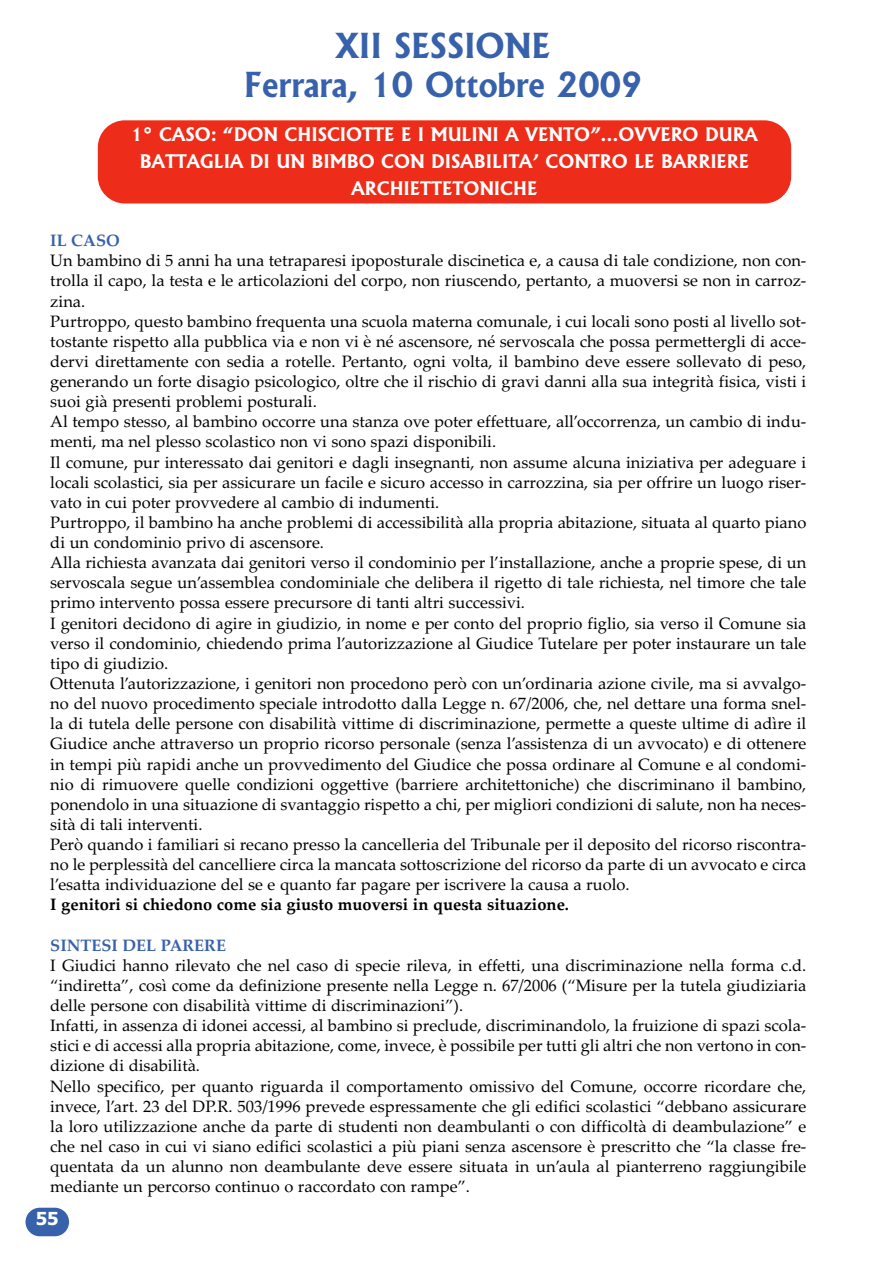
<style>
.page{position:relative;width:893px;height:1263px;background:#fff}
.page>*{position:absolute;margin:0;border:0;box-sizing:border-box;transform-origin:0 0}
.t1{font:700 33px/39.6px "Albertus";color:#3761aa;text-align:center}
.t2{font:700 18px/27px "Albertus";color:#fff;text-align:center}
.t3{font:700 18px "Tahoma";color:#fff}
.t4{font:16.5px/20.1px "Palatino Linotype";color:#000}
.t5{font:700 16.5px "Palatino Linotype";color:#000}
.t6{font:700 16.5px "Palatino Linotype";color:#3761aa}
</style>
<div class="page">
<div style="left:98px;top:120px;width:693px;height:83px;background:#ed2d1a;border-radius:27px"></div>
<div style="left:26px;top:1208px;width:43px;height:28px;background:#3761aa;border-radius:14px"></div>
<h1 class="t1" style="left:244px;top:26px;width:400px">XII SESSIONE<br>Ferrara, 10 Ottobre 2009</h1>
<p class="t2" style="left:131px;top:122px;width:628px">1° CASO: “DON CHISCIOTTE E I MULINI A VENTO”...OVVERO DURA<br>BATTAGLIA DI UN BIMBO CON DISABILITA’ CONTRO LE BARRIERE<br>ARCHIETTETONICHE</p>
<p class="t6" style="left:50px;top:231px;width:71px">IL CASO</p>
<p class="t4" style="left:50px;top:250px;width:758px">Un bambino di 5 anni ha una tetraparesi ipoposturale discinetica e, a causa di tale condizione, non con&shy;trolla il capo, la testa e le articolazioni del corpo, non riuscendo, pertanto, a muoversi se non in carroz&shy;zina.<br>Purtroppo, questo bambino frequenta una scuola materna comunale, i cui locali sono posti al livello sot&shy;tostante rispetto alla pubblica via e non vi è né ascensore, né servoscala che possa permettergli di acce&shy;dervi direttamente con sedia a rotelle. Pertanto, ogni volta, il bambino deve essere sollevato di peso, generando un forte disagio psicologico, oltre che il rischio di gravi danni alla sua integrità fisica, visti i suoi già presenti problemi posturali.<br>Al tempo stesso, al bambino occorre una stanza ove poter effettuare, all’occorrenza, un cambio di indu&shy;menti, ma nel plesso scolastico non vi sono spazi disponibili.<br>Il comune, pur interessato dai genitori e dagli insegnanti, non assume alcuna iniziativa per adeguare i locali scolastici, sia per assicurare un facile e sicuro accesso in carrozzina, sia per offrire un luogo riser&shy;vato in cui poter provvedere al cambio di indumenti.<br>Purtroppo, il bambino ha anche problemi di accessibilità alla propria abitazione, situata al quarto piano di un condominio privo di ascensore.<br>Alla richiesta avanzata dai genitori verso il condominio per l’installazione, anche a proprie spese, di un servoscala segue un’assemblea condominiale che delibera il rigetto di tale richiesta, nel timore che tale primo intervento possa essere precursore di tanti altri successivi.<br>I genitori decidono di agire in giudizio, in nome e per conto del proprio figlio, sia verso il Comune sia verso il condominio, chiedendo prima l’autorizzazione al Giudice Tutelare per poter instaurare un tale tipo di giudizio.<br>Ottenuta l’autorizzazione, i genitori non procedono però con un’ordinaria azione civile, ma si avvalgo&shy;no del nuovo procedimento speciale introdotto dalla Legge n. 67/2006, che, nel dettare una forma snel&shy;la di tutela delle persone con disabilità vittime di discriminazione, permette a queste ultime di adìre il Giudice anche attraverso un proprio ricorso personale (senza l’assistenza di un avvocato) e di ottenere in tempi più rapidi anche un provvedimento del Giudice che possa ordinare al Comune e al condomi&shy;nio di rimuovere quelle condizioni oggettive (barriere architettoniche) che discriminano il bambino, ponendolo in una situazione di svantaggio rispetto a chi, per migliori condizioni di salute, non ha neces&shy;sità di tali interventi.<br>Però quando i familiari si recano presso la cancelleria del Tribunale per il deposito del ricorso riscontra&shy;no le perplessità del cancelliere circa la mancata sottoscrizione del ricorso da parte di un avvocato e circa l’esatta individuazione del se e quanto far pagare per iscrivere la causa a ruolo.</p>
<p class="t5" style="left:50px;top:895px;width:520px">I genitori si chiedono come sia giusto muoversi in questa situazione.</p>
<p class="t6" style="left:50px;top:935px;width:177px">SINTESI DEL PARERE</p>
<p class="t4" style="left:50px;top:955px;width:758px">I Giudici hanno rilevato che nel caso di specie rileva, in effetti, una discriminazione nella forma c.d. “indiretta”, così come da definizione presente nella Legge n. 67/2006 (“Misure per la tutela giudiziaria delle persone con disabilità vittime di discriminazioni”).<br>Infatti, in assenza di idonei accessi, al bambino si preclude, discriminandolo, la fruizione di spazi scola&shy;stici e di accessi alla propria abitazione, come, invece, è possibile per tutti gli altri che non vertono in con&shy;dizione di disabilità.<br>Nello specifico, per quanto riguarda il comportamento omissivo del Comune, occorre ricordare che, invece, l’art. 23 del DP.R. 503/1996 prevede espressamente che gli edifici scolastici “debbano assicurare la loro utilizzazione anche da parte di studenti non deambulanti o con difficoltà di deambulazione” e che nel caso in cui vi siano edifici scolastici a più piani senza ascensore è prescritto che “la classe fre&shy;quentata da un alunno non deambulante deve essere situata in un’aula al pianterreno raggiungibile mediante un percorso continuo o raccordato con rampe”.</p>
<p class="t3" style="left:36px;top:1208px;width:24px">55</p>
</div>
